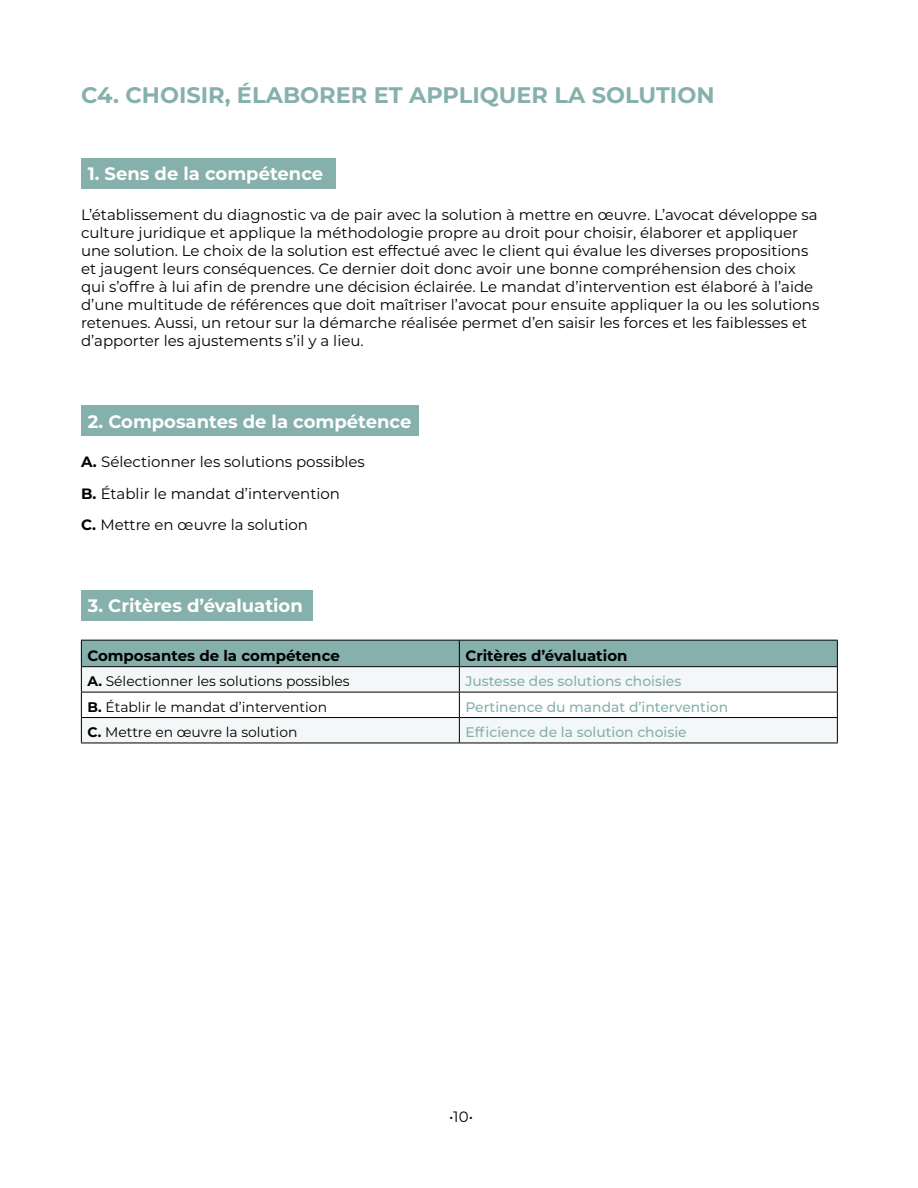
<style>
.page{position:relative;width:918px;height:1188px;background:#fff}
.page>*{position:absolute;margin:0;border:0;box-sizing:border-box;transform-origin:0 0}
.t1{font:700 22.5px "Montserrat";color:#86b0ac}
.t2{font:700 18px "Montserrat";color:#fff}
.t3{font:15px/18px "Montserrat";color:#000}
.t4{font:700 15px "Montserrat";color:#000}
.t5{font:13.8px "Montserrat";color:#000}
.t6{font:500 13.8px "Montserrat";color:#86b0ac}
.s1{font-weight:700}
</style>
<div class="page">
<div style="left:81px;top:158px;width:255px;height:30px;background:#86b0ac"></div>
<div style="left:81px;top:406px;width:337px;height:30px;background:#86b0ac"></div>
<div style="left:81px;top:590px;width:231px;height:30px;background:#86b0ac"></div>
<svg style="left:81px;top:640px;width:757px;height:103px"></svg>
<hr style="left:81px;top:743px;width:378px;height:1px;background:#000">
<hr style="left:459px;top:743px;width:379px;height:1px;background:#000">
<h1 class="t1" style="left:81px;top:79px;width:635px">C4. CHOISIR, ÉLABORER ET APPLIQUER LA SOLUTION</h1>
<p class="t2" style="left:88px;top:161px;width:237px">1. Sens de la compétence</p>
<p class="t3" style="left:81px;top:205px;width:740px">L’établissement du diagnostic va de pair avec la solution à mettre en œuvre. L’avocat développe sa culture juridique et applique la méthodologie propre au droit pour choisir, élaborer et appliquer une solution. Le choix de la solution est effectué avec le client qui évalue les diverses propositions et jaugent leurs conséquences. Ce dernier doit donc avoir une bonne compréhension des choix qui s’offre à lui afin de prendre une décision éclairée. Le mandat d’intervention est élaboré à l’aide d’une multitude de références que doit maîtriser l’avocat pour ensuite appliquer la ou les solutions retenues. Aussi, un retour sur la démarche réalisée permet d’en saisir les forces et les faiblesses et d’apporter les ajustements s’il y a lieu.</p>
<p class="t2" style="left:88px;top:409px;width:325px">2. Composantes de la compétence</p>
<p class="t3" style="left:81px;top:446px;width:285px;line-height:31.5px"><span class="s1">A.</span> Sélectionner les solutions possibles<br><span class="s1">B.</span> Établir le mandat d’intervention<br><span class="s1">C.</span> Mettre en œuvre la solution</p>
<p class="t2" style="left:88px;top:593px;width:217px">3. Critères d’évaluation</p>
<p class="t4" style="left:87px;top:645px;width:254px">Composantes de la compétence</p>
<p class="t4" style="left:465px;top:645px;width:164px">Critères d’évaluation</p>
<p class="t5" style="left:87px;top:672px;width:264px"><span class="s1">A.</span> Sélectionner les solutions possibles</p>
<p class="t6" style="left:465px;top:672px;width:218px">Justesse des solutions choisies</p>
<p class="t5" style="left:87px;top:697px;width:241px"><span class="s1">B.</span> Établir le mandat d’intervention</p>
<p class="t6" style="left:465px;top:697px;width:264px">Pertinence du mandat d’intervention</p>
<p class="t5" style="left:87px;top:723px;width:212px"><span class="s1">C.</span> Mettre en œuvre la solution</p>
<p class="t6" style="left:465px;top:722px;width:223px">Efficience de la solution choisie</p>
<p class="t3" style="left:449px;top:1107px;width:26px">•10•</p>
</div>
